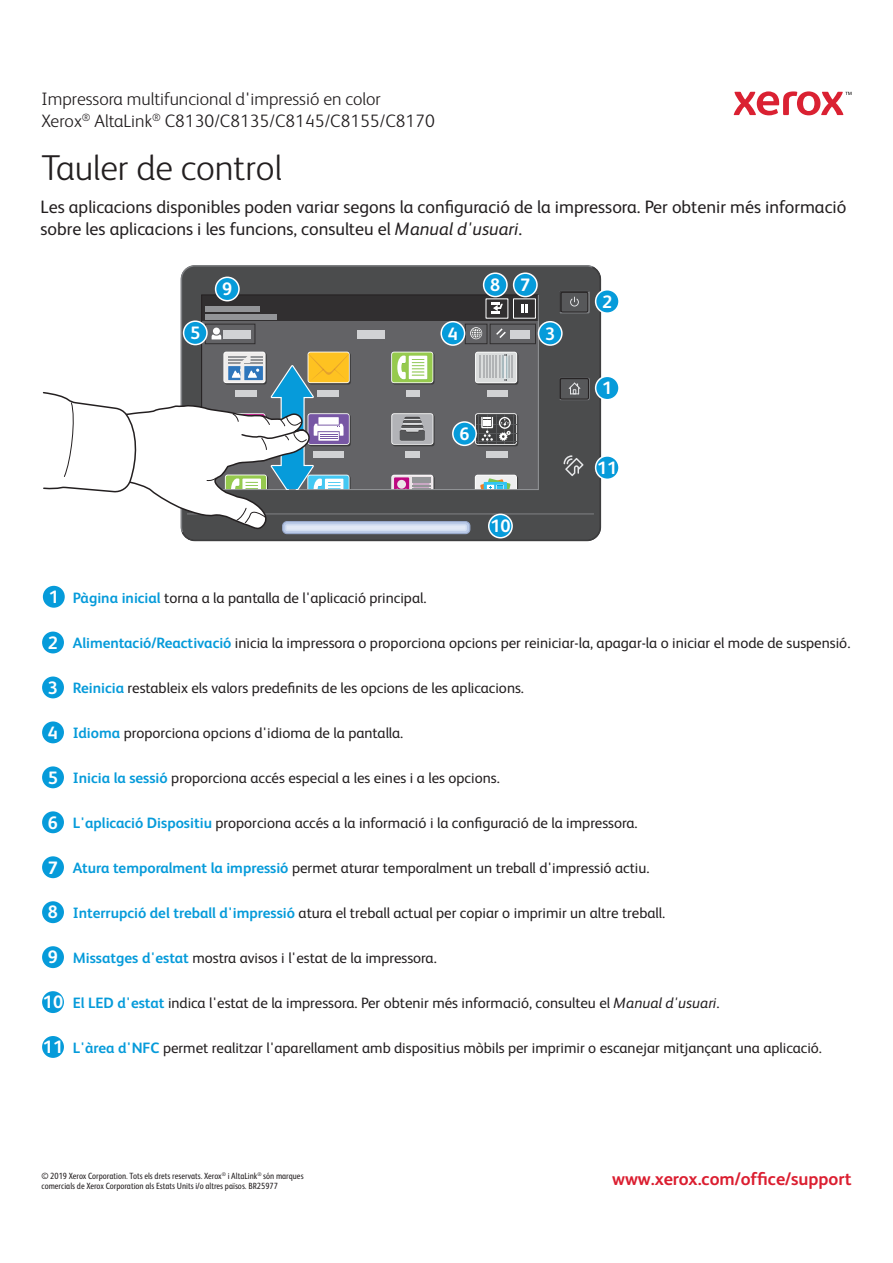
<style>
.page{position:relative;width:893px;height:1263px;background:#fff}
.page>*{position:absolute;margin:0;border:0;box-sizing:border-box;transform-origin:0 0}
.t1{font:300 36px "Xerox Sans";color:#231f20}
.t2{font:18px/21.6px "Xerox Sans";color:#231f20}
.t3{font:300 18px/21.6px "Xerox Sans";color:#231f20}
.t4{font:700 18px "Xerox Sans";color:#db1e30}
.t5{font:700 18px "Xerox Sans";color:#fff}
.t6{font:15px "Xerox Sans";color:#231f20}
.t7{font:9px/10.8px "Xerox Sans Condensed";color:#231f20}
.s1{font-style:italic}
.s2{font-weight:700;color:#069bda}
</style>
<div class="page">
<svg style="left:734px;top:91px;width:117px;height:24px"></svg>
<svg style="left:182px;top:267px;width:420px;height:275px;background:#5f6061"></svg>
<svg style="left:180px;top:265px;width:414px;height:269px;background:#555659"></svg>
<svg style="left:201px;top:294px;width:338px;height:196px;background:#6a6b6c"></svg>
<svg style="left:42px;top:353px;width:309px;height:179px"></svg>
<div style="left:183px;top:320px;width:25px;height:25px;border:3px solid #fff;border-radius:50%"></div>
<div style="left:184px;top:322px;width:22px;height:22px;background:#069bda;border-radius:50%"></div>
<div style="left:215px;top:277px;width:25px;height:24px;border:3px solid #fff;border-radius:50%"></div>
<div style="left:216px;top:278px;width:22px;height:22px;background:#069bda;border-radius:50%"></div>
<div style="left:538px;top:321px;width:25px;height:25px;border:3px solid #fff;border-radius:50%"></div>
<div style="left:539px;top:322px;width:22px;height:22px;background:#069bda;border-radius:50%"></div>
<div style="left:595px;top:289px;width:25px;height:25px;border:3px solid #fff;border-radius:50%"></div>
<div style="left:596px;top:290px;width:22px;height:22px;background:#069bda;border-radius:50%"></div>
<div style="left:595px;top:376px;width:25px;height:24px;border:3px solid #fff;border-radius:50%"></div>
<div style="left:596px;top:377px;width:22px;height:22px;background:#069bda;border-radius:50%"></div>
<div style="left:488px;top:514px;width:25px;height:24px;border:3px solid #fff;border-radius:50%"></div>
<div style="left:489px;top:515px;width:22px;height:22px;background:#069bda;border-radius:50%"></div>
<div style="left:595px;top:455px;width:25px;height:25px;border:3px solid #fff;border-radius:50%"></div>
<div style="left:596px;top:457px;width:22px;height:22px;background:#069bda;border-radius:50%"></div>
<div style="left:483px;top:272px;width:25px;height:25px;border:3px solid #fff;border-radius:50%"></div>
<div style="left:484px;top:274px;width:22px;height:22px;background:#069bda;border-radius:50%"></div>
<div style="left:513px;top:272px;width:25px;height:25px;border:3px solid #fff;border-radius:50%"></div>
<div style="left:514px;top:274px;width:22px;height:22px;background:#069bda;border-radius:50%"></div>
<div style="left:440px;top:321px;width:25px;height:25px;border:3px solid #fff;border-radius:50%"></div>
<div style="left:442px;top:322px;width:22px;height:22px;background:#069bda;border-radius:50%"></div>
<div style="left:452px;top:421px;width:25px;height:25px;border:3px solid #fff;border-radius:50%"></div>
<div style="left:454px;top:423px;width:21px;height:22px;background:#069bda;border-radius:50%"></div>
<div style="left:41px;top:584px;width:25px;height:25px;border:3px solid #fff;border-radius:50%"></div>
<div style="left:43px;top:586px;width:22px;height:22px;background:#069bda;border-radius:50%"></div>
<div style="left:41px;top:630px;width:24px;height:25px;border:3px solid #fff;border-radius:50%"></div>
<div style="left:42px;top:631px;width:22px;height:22px;background:#069bda;border-radius:50%"></div>
<div style="left:41px;top:675px;width:24px;height:25px;border:3px solid #fff;border-radius:50%"></div>
<div style="left:42px;top:676px;width:22px;height:22px;background:#069bda;border-radius:50%"></div>
<div style="left:41px;top:720px;width:24px;height:25px;border:3px solid #fff;border-radius:50%"></div>
<div style="left:42px;top:721px;width:22px;height:22px;background:#069bda;border-radius:50%"></div>
<div style="left:41px;top:765px;width:24px;height:25px;border:3px solid #fff;border-radius:50%"></div>
<div style="left:42px;top:766px;width:22px;height:22px;background:#069bda;border-radius:50%"></div>
<div style="left:41px;top:810px;width:24px;height:25px;border:3px solid #fff;border-radius:50%"></div>
<div style="left:42px;top:811px;width:22px;height:22px;background:#069bda;border-radius:50%"></div>
<div style="left:41px;top:855px;width:24px;height:25px;border:3px solid #fff;border-radius:50%"></div>
<div style="left:42px;top:856px;width:22px;height:22px;background:#069bda;border-radius:50%"></div>
<div style="left:41px;top:900px;width:24px;height:25px;border:3px solid #fff;border-radius:50%"></div>
<div style="left:42px;top:901px;width:22px;height:22px;background:#069bda;border-radius:50%"></div>
<div style="left:41px;top:945px;width:24px;height:24px;border:3px solid #fff;border-radius:50%"></div>
<div style="left:42px;top:946px;width:22px;height:22px;background:#069bda;border-radius:50%"></div>
<div style="left:41px;top:990px;width:24px;height:24px;border:3px solid #fff;border-radius:50%"></div>
<div style="left:42px;top:991px;width:22px;height:22px;background:#069bda;border-radius:50%"></div>
<div style="left:41px;top:1034px;width:24px;height:25px;border:3px solid #fff;border-radius:50%"></div>
<div style="left:42px;top:1036px;width:22px;height:22px;background:#069bda;border-radius:50%"></div>
<p class="t3" style="left:41px;top:90px;width:395px">Impressora multifuncional d'impressió en color<br>Xerox<sup>®</sup> AltaLink<sup>®</sup> C8130/C8135/C8145/C8155/C8170</p>
<h1 class="t1" style="left:41px;top:155px;width:242px">Tauler de control</h1>
<p class="t2" style="left:41px;top:198px;width:807px">Les aplicacions disponibles poden variar segons la configuració de la impressora. Per obtenir més informació sobre les aplicacions i les funcions, consulteu el <span class="s1">Manual d'usuari</span>.</p>
<p class="t5" style="left:190px;top:324px;width:12px">5</p>
<p class="t5" style="left:222px;top:281px;width:12px">9</p>
<p class="t5" style="left:448px;top:325px;width:12px">4</p>
<p class="t5" style="left:490px;top:276px;width:42px">8 7</p>
<p class="t5" style="left:545px;top:325px;width:12px">3</p>
<p class="t5" style="left:459px;top:425px;width:12px">6</p>
<p class="t5" style="left:490px;top:518px;width:22px">10</p>
<p class="t5" style="left:602px;top:293px;width:12px">2</p>
<p class="t5" style="left:602px;top:380px;width:12px">1</p>
<p class="t5" style="left:597px;top:459px;width:22px">11</p>
<p class="t5" style="left:49px;top:588px;width:12px">1</p>
<p class="t5" style="left:48px;top:634px;width:12px">2</p>
<p class="t5" style="left:48px;top:679px;width:12px">3</p>
<p class="t5" style="left:48px;top:724px;width:12px">4</p>
<p class="t5" style="left:48px;top:769px;width:12px">5</p>
<p class="t5" style="left:48px;top:814px;width:12px">6</p>
<p class="t5" style="left:48px;top:859px;width:12px">7</p>
<p class="t5" style="left:48px;top:904px;width:12px">8</p>
<p class="t5" style="left:48px;top:949px;width:12px">9</p>
<p class="t5" style="left:43px;top:994px;width:22px">10</p>
<p class="t5" style="left:43px;top:1038px;width:22px">11</p>
<p class="t6" style="left:73px;top:592px;width:355px"><span class="s2">Pàgina inicial</span> torna a la pantalla de l'aplicació principal.</p>
<p class="t6" style="left:73px;top:637px;width:779px"><span class="s2">Alimentació/Reactivació</span> inicia la impressora o proporciona opcions per reiniciar-la, apagar-la o iniciar el mode de suspensió.</p>
<p class="t6" style="left:73px;top:682px;width:453px"><span class="s2">Reinicia</span> restableix els valors predefinits de les opcions de les aplicacions.</p>
<p class="t6" style="left:73px;top:727px;width:332px"><span class="s2">Idioma</span> proporciona opcions d'idioma de la pantalla.</p>
<p class="t6" style="left:73px;top:772px;width:428px"><span class="s2">Inicia la sessió</span> proporciona accés especial a les eines i a les opcions.</p>
<p class="t6" style="left:73px;top:817px;width:566px"><span class="s2">L'aplicació Dispositiu</span> proporciona accés a la informació i la configuració de la impressora.</p>
<p class="t6" style="left:73px;top:862px;width:578px"><span class="s2">Atura temporalment la impressió</span> permet aturar temporalment un treball d'impressió actiu.</p>
<p class="t6" style="left:73px;top:907px;width:594px"><span class="s2">Interrupció del treball d'impressió</span> atura el treball actual per copiar o imprimir un altre treball.</p>
<p class="t6" style="left:73px;top:952px;width:365px"><span class="s2">Missatges d'estat</span> mostra avisos i l'estat de la impressora.</p>
<p class="t6" style="left:73px;top:997px;width:648px"><span class="s2">El LED d'estat</span> indica l'estat de la impressora. Per obtenir més informació, consulteu el <span class="s1">Manual d'usuari</span>.</p>
<p class="t6" style="left:73px;top:1042px;width:751px"><span class="s2">L'àrea d'NFC</span> permet realitzar l'aparellament amb dispositius mòbils per imprimir o escanejar mitjançant una aplicació.</p>
<p class="t7" style="left:41px;top:1170px;width:264px">© 2019 Xerox Corporation. Tots els drets reservats. Xerox<sup>®</sup> i AltaLink<sup>®</sup> són marques comercials de Xerox Corporation als Estats Units i/o altres països. BR25977</p>
<p class="t4" style="left:612px;top:1171px;width:241px">www.xerox.com/office/support</p>
</div>
